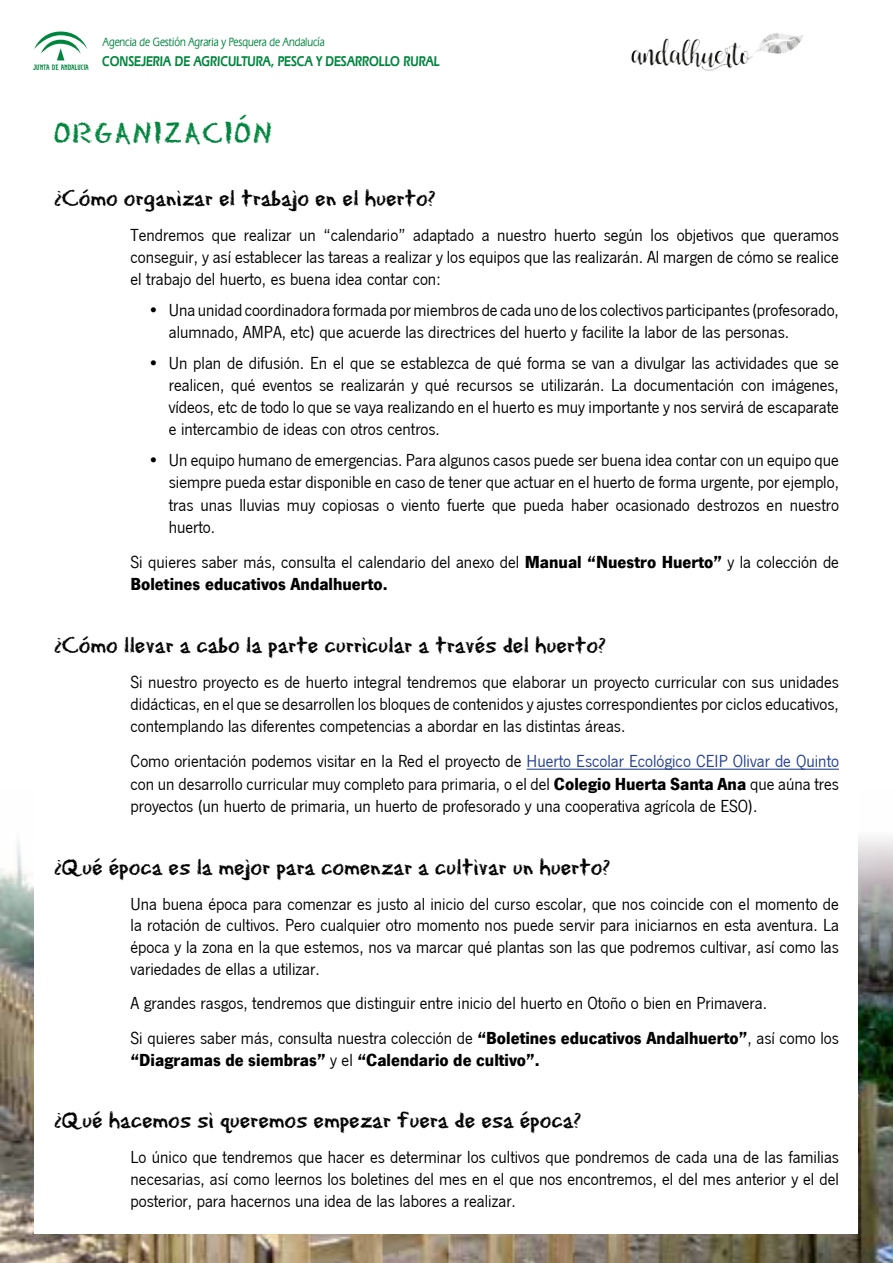
<style>
.page{position:relative;width:893px;height:1263px;background:#fff}
.page>*{position:absolute;margin:0;border:0;box-sizing:border-box;transform-origin:0 0}
.t1{font:30px "Eraser Dust";letter-spacing:.07em;color:#00853e;scale:.95 1}
.t2{font:24px "Eraser Dust";color:#000}
.t3{font:18px/22.2px "News Got T";color:#000;text-align:justify}
.t4{font:700 18px "News Got T";color:#000}
.t5{font:600 14.85px "Eras IT Cby BT";color:#00853e;scale:.8 1}
.t6{font:500 12.45px "Eras IT Cby BT";color:#00853e;scale:.8 1}
.t7{font:4.2px "Alfabeto Andaluz Bsico";color:#00853e;scale:.95 1}
.s1{font-weight:700}
.s2{color:#25408f}
.s3{font-weight:400}
</style>
<div class="page">
<img style="left:0;top:837px;width:892px;height:426px">
<div style="left:35px;top:36px;width:823px;height:1198px;background:#fff"></div>
<hr style="left:527px;top:769px;width:312px;height:1px;background:#25408f">
<svg style="left:34px;top:32px;width:53px;height:28px"></svg>
<img style="left:631px;top:33px;width:172px;height:38px">
<p class="t7" style="left:33px;top:67px;width:61px">JUNTA DE ANDALUCIA</p>
<p class="t6" style="left:103px;top:35px;width:279px">Agencia de Gestión Agraria y Pesquera de Andalucía</p>
<p class="t5" style="left:102px;top:52px;width:423px">CONSEJERIA DE AGRICULTURA, PESCA Y DESARROLLO RURAL</p>
<h1 class="t1" style="left:54px;top:112px;width:231px">ORGANIZACIÓN</h1>
<h2 class="t2" style="left:54px;top:181px;width:383px">¿Cómo organizar el trabajo en el huerto?</h2>
<p class="t3" style="left:131px;top:224px;width:710px">Tendremos que realizar un “calendario” adaptado a nuestro huerto según los objetivos que queramos conseguir, y así establecer las tareas a realizar y los equipos que las realizarán. Al margen de cómo se realice el trabajo del huerto, es buena idea contar con:</p>
<p class="t3" style="left:169px;top:299px;width:672px;text-indent:-21px">• Una unidad coordinadora formada por miembros de cada uno de los colectivos participantes (profesorado, alumnado, AMPA, etc) que acuerde las directrices del huerto y facilite la labor de las personas.</p>
<p class="t3" style="left:169px;top:352px;width:672px;text-indent:-21px">• Un plan de difusión. En el que se establezca de qué forma se van a divulgar las actividades que se realicen, qué eventos se realizarán y qué recursos se utilizarán. La documentación con imágenes, vídeos, etc de todo lo que se vaya realizando en el huerto es muy importante y nos servirá de escaparate e intercambio de ideas con otros centros.</p>
<p class="t3" style="left:169px;top:449px;width:672px;text-indent:-21px">• Un equipo humano de emergencias. Para algunos casos puede ser buena idea contar con un equipo que siempre pueda estar disponible en caso de tener que actuar en el huerto de forma urgente, por ejemplo, tras unas lluvias muy copiosas o viento fuerte que pueda haber ocasionado destrozos en nuestro huerto.</p>
<p class="t3" style="left:131px;top:551px;width:710px">Si quieres saber más, consulta el calendario del anexo del <span class="s1">Manual “Nuestro Huerto”</span> y la colección de<br><span class="s1">Boletines educativos Andalhuerto.</span></p>
<h2 class="t2" style="left:54px;top:628px;width:553px">¿Cómo llevar a cabo la parte curricular a través del huerto?</h2>
<p class="t3" style="left:131px;top:671px;width:710px">Si nuestro proyecto es de huerto integral tendremos que elaborar un proyecto curricular con sus unidades didácticas, en el que se desarrollen los bloques de contenidos y ajustes correspondientes por ciclos educativos, contemplando las diferentes competencias a abordar en las distintas áreas.</p>
<p class="t3" style="left:131px;top:751px;width:710px">Como orientación podemos visitar en la Red el proyecto de <span class="s2">Huerto Escolar Ecológico CEIP Olivar de Quinto </span>con un desarrollo curricular muy completo para primaria, o el del <span class="s1">Colegio Huerta Santa Ana</span> que aúna tres proyectos (un huerto de primaria, un huerto de profesorado y una cooperativa agrícola de ESO).</p>
<h2 class="t2" style="left:54px;top:850px;width:558px">¿Qué época es la mejor para comenzar a cultivar un huerto?</h2>
<p class="t3" style="left:131px;top:893px;width:710px;line-height:21.8px">Una buena época para comenzar es justo al inicio del curso escolar, que nos coincide con el momento de la rotación de cultivos. Pero cualquier otro momento nos puede servir para iniciarnos en esta aventura. La época y la zona en la que estemos, nos va marcar qué plantas son las que podremos cultivar, así como las variedades de ellas a utilizar.</p>
<p class="t3" style="left:131px;top:986px;width:710px;line-height:34.5px">A grandes rasgos, tendremos que distinguir entre inicio del huerto en Otoño o bien en Primavera.<br>Si quieres saber más, consulta nuestra colección de <span class="s1">“Boletines educativos Andalhuerto”</span>, así como los</p>
<p class="t4" style="left:131px;top:1049px;width:411px">“Diagramas de siembras” <span class="s3">y el</span> “Calendario de cultivo”.</p>
<h2 class="t2" style="left:54px;top:1103px;width:529px">¿Qué hacemos si queremos empezar fuera de esa época?</h2>
<p class="t3" style="left:131px;top:1146px;width:710px">Lo único que tendremos que hacer es determinar los cultivos que pondremos de cada una de las familias necesarias, así como leernos los boletines del mes en el que nos encontremos, el del mes anterior y el del posterior, para hacernos una idea de las labores a realizar.</p>
</div>
